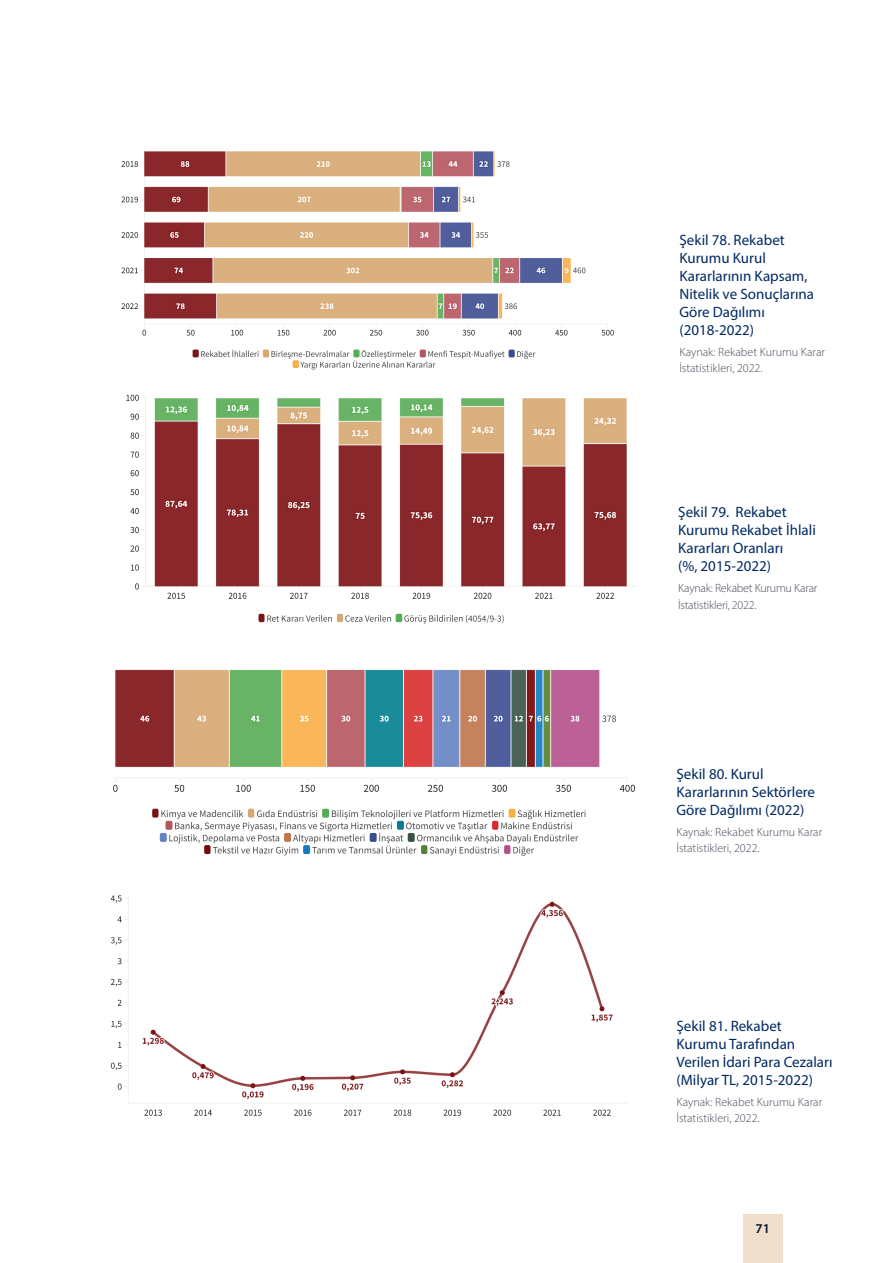
<style>
.page{position:relative;width:893px;height:1263px;background:#fff}
.page>*{position:absolute;margin:0;border:0;box-sizing:border-box;transform-origin:0 0}
.t1{font:15px/18px "Myriad Pro";color:#002964}
.t2{font:600 13.5px "Myriad Pro";color:#0b162c}
.t3{font:300 12px/16.5px "Myriad Pro";color:#4a4a5e}
.t4{font:300 12px/16.5px "Myriad Pro";letter-spacing:-.02em;color:#4a4a5e}
</style>
<div class="page">
<div style="left:743px;top:1214px;width:39px;height:49px;background:#eedecb"></div>
<img style="left:121px;top:146px;width:493px;height:224px">
<img style="left:126px;top:394px;width:510px;height:230px">
<img style="left:113px;top:669px;width:522px;height:187px">
<img style="left:110px;top:895px;width:517px;height:221px">
<p class="t1" style="left:679px;top:231px;width:136px">Şekil 78. Rekabet<br>Kurumu Kurul<br>Kararlarının Kapsam,<br>Nitelik ve Sonuçlarına<br>Göre Dağılımı (2018-2022)</p>
<p class="t3" style="left:679px;top:344px;width:147px">Kaynak: Rekabet Kurumu Karar<br>İstatistikleri, 2022.</p>
<p class="t1" style="left:678px;top:503px;width:139px">Şekil 79. Rekabet<br>Kurumu Rekabet İhlali<br>Kararları Oranları<br>(%, 2015-2022)</p>
<p class="t4" style="left:678px;top:580px;width:141px">Kaynak: Rekabet Kurumu Karar<br>İstatistikleri, 2022.</p>
<p class="t1" style="left:676px;top:764px;width:140px">Şekil 80. Kurul<br>Kararlarının Sektörlere<br>Göre Dağılımı (2022)</p>
<p class="t3" style="left:676px;top:823px;width:147px">Kaynak: Rekabet Kurumu Karar<br>İstatistikleri, 2022.</p>
<p class="t1" style="left:676px;top:1017px;width:158px">Şekil 81. Rekabet<br>Kurumu Tarafından<br>Verilen İdari Para Cezaları (Milyar TL, 2015-2022)</p>
<p class="t3" style="left:676px;top:1093px;width:147px">Kaynak: Rekabet Kurumu Karar<br>İstatistikleri, 2022.</p>
<p class="t2" style="left:756px;top:1219px;width:16px">71</p>
</div>
